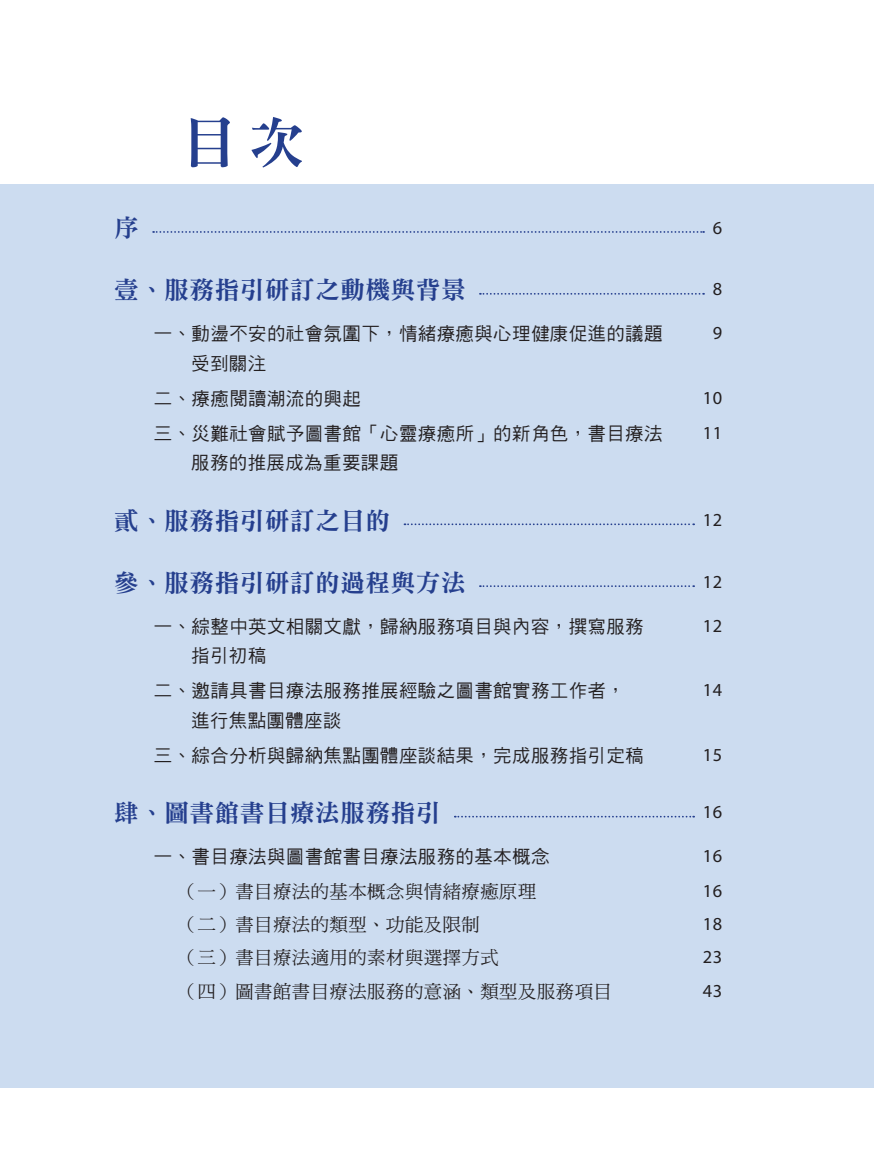
<style>
.page{position:relative;width:874px;height:1171px;background:#fff}
.page>*{position:absolute;margin:0;border:0;box-sizing:border-box;transform-origin:0 0}
.t1{font:56px "DFN Ming W9 WIN BF";color:#253f8e}
.t2{font:24.5px "DFN Ming W9 WIN BF";letter-spacing:.025em;color:#253f8e}
.t3{font:18.38px/34.6px "DF Hei W5 WIN BF";letter-spacing:.025em;color:#231f20}
.t4{font:18.38px "DF Ming W5 WIN BF";letter-spacing:.025em;color:#231f20}
.t5{font:18.38px "Myriad Pro";letter-spacing:.025em;color:#231f20}
</style>
<div class="page">
<div style="left:0;top:184px;width:873px;height:903px;background:#ccdcf0"></div>
<svg style="left:153px;top:231px;width:550px;height:2px"></svg>
<svg style="left:479px;top:293px;width:224px;height:2px"></svg>
<svg style="left:404px;top:523px;width:289px;height:2px"></svg>
<svg style="left:479px;top:585px;width:214px;height:2px"></svg>
<svg style="left:454px;top:816px;width:239px;height:1px"></svg>
<h1 class="t1" style="left:181px;top:114px;width:125px">目次</h1>
<h2 class="t2" style="left:114px;top:216px;width:26px">序</h2>
<p class="t5" style="left:712px;top:216px;width:11px">6</p>
<h2 class="t2" style="left:114px;top:278px;width:352px">壹、服務指引研訂之動機與背景</h2>
<p class="t5" style="left:712px;top:278px;width:11px">8</p>
<p class="t3" style="left:154px;top:316px;width:510px">一、動盪不安的社會氛圍下，情緒療癒與心理健康促進的議題</p>
<p class="t5" style="left:712px;top:322px;width:11px">9</p>
<p class="t3" style="left:154px;top:346px;width:208px;text-indent:37px">受到關注<br>二、療癒閱讀潮流的興起</p>
<p class="t5" style="left:702px;top:386px;width:21px">10</p>
<p class="t3" style="left:154px;top:416px;width:510px">三、災難社會賦予圖書館「心靈療癒所」的新角色，書目療法</p>
<p class="t5" style="left:702px;top:421px;width:21px">11</p>
<p class="t3" style="left:191px;top:445px;width:208px">服務的推展成為重要課題</p>
<h2 class="t2" style="left:114px;top:508px;width:277px">貳、服務指引研訂之目的</h2>
<p class="t5" style="left:702px;top:508px;width:21px">12</p>
<h2 class="t2" style="left:114px;top:570px;width:352px">參、服務指引研訂的過程與方法</h2>
<p class="t5" style="left:702px;top:570px;width:21px">12</p>
<p class="t3" style="left:154px;top:609px;width:491px">一、綜整中英文相關文獻，歸納服務項目與內容，撰寫服務</p>
<p class="t5" style="left:702px;top:614px;width:21px">12</p>
<p class="t3" style="left:154px;top:638px;width:472px;text-indent:37px">指引初稿<br>二、邀請具書目療法服務推展經驗之圖書館實務工作者，</p>
<p class="t5" style="left:702px;top:679px;width:21px">14</p>
<p class="t3" style="left:154px;top:703px;width:491px;text-indent:37px">進行焦點團體座談<br>三、綜合分析與歸納焦點團體座談結果，完成服務指引定稿</p>
<p class="t5" style="left:702px;top:743px;width:21px">15</p>
<h2 class="t2" style="left:114px;top:800px;width:327px">肆、圖書館書目療法服務指引</h2>
<p class="t5" style="left:702px;top:801px;width:21px">16</p>
<p class="t3" style="left:154px;top:839px;width:397px">一、書目療法與圖書館書目療法服務的基本概念</p>
<p class="t5" style="left:702px;top:845px;width:21px">16</p>
<p class="t4" style="left:179px;top:882px;width:359px">（一）書目療法的基本概念與情緒療癒原理</p>
<p class="t5" style="left:702px;top:879px;width:21px">16</p>
<p class="t4" style="left:179px;top:915px;width:302px">（二）書目療法的類型、功能及限制</p>
<p class="t5" style="left:702px;top:912px;width:21px">18</p>
<p class="t4" style="left:179px;top:948px;width:321px">（三）書目療法適用的素材與選擇方式</p>
<p class="t5" style="left:702px;top:946px;width:21px">23</p>
<p class="t4" style="left:179px;top:982px;width:434px">（四）圖書館書目療法服務的意涵、類型及服務項目</p>
<p class="t5" style="left:702px;top:979px;width:21px">43</p>
</div>
